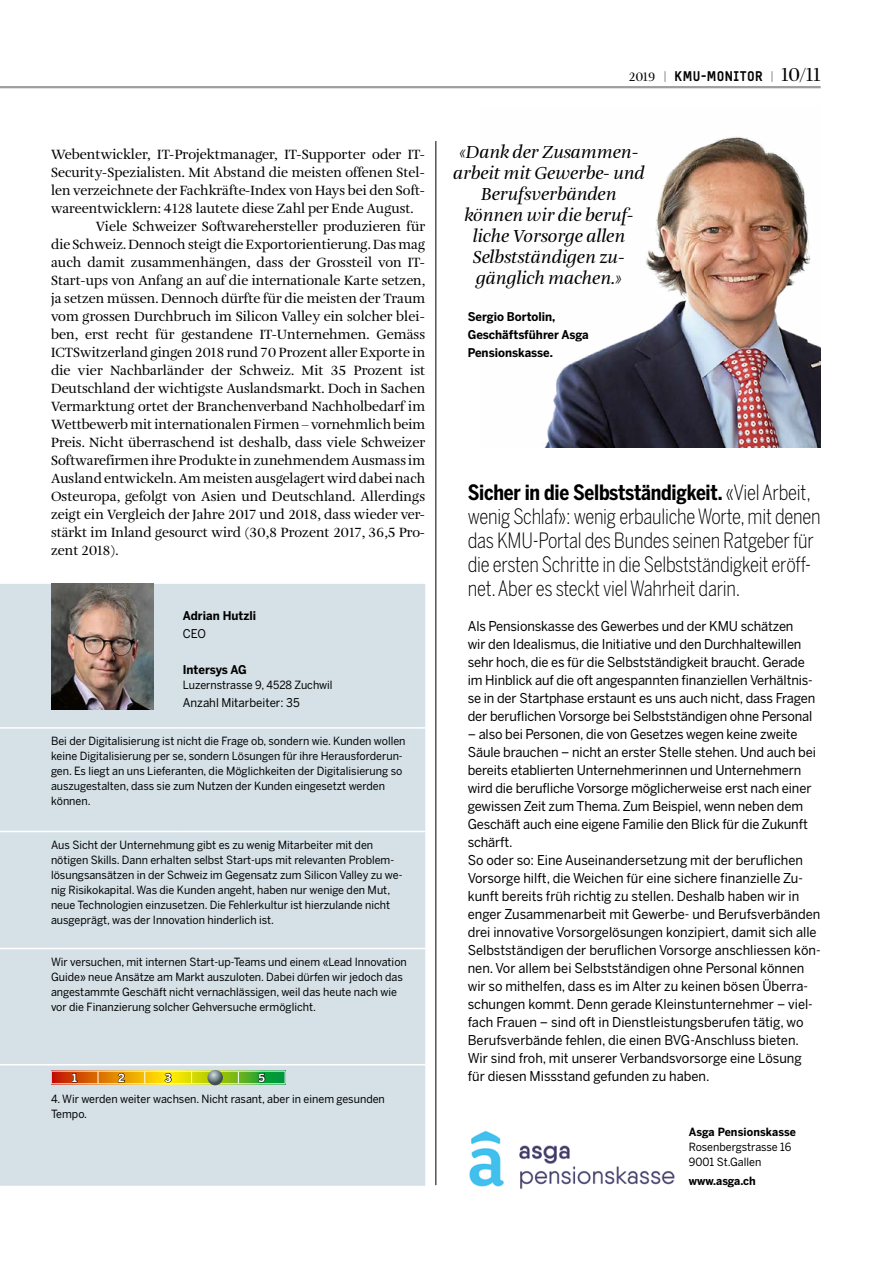
<style>
.page{position:relative;width:893px;height:1263px;background:#fff}
.page>*{position:absolute;margin:0;border:0;box-sizing:border-box;transform-origin:0 0}
.t1{font:300 21px/24px "Benton Sans Cond";letter-spacing:-.01em;color:#000;scale:.93 1}
.t2{font:italic 18px/21px "Amalia Pro";letter-spacing:-.005em;color:#000;text-align:center;scale:1.05 1}
.t3{font:13.8px "Amalia Pro";color:#000}
.t4{font:13.5px/18px "Benton Sans";letter-spacing:-.01em;color:#000;scale:.95 1}
.t5{font:900 13.5px "Typestar Pro";letter-spacing:.03em;color:#000}
.t6{font:700 12px/18px "Benton Sans";color:#000;scale:.95 1}
.t7{font:12px "Benton Sans";color:#000;scale:.95 1}
.t8{font:11.25px/15px "Benton Sans";color:#000;scale:.95 1}
.t9{font:700 11.25px "Benton Sans";color:#000;scale:.95 1}
.t10{font:700 11.25px "Benton Sans";color:#fff;scale:.95 1}
.s1{font-family:"Amalia Pro";font-weight:400;font-size:12.75px}
.s2{font-family:"Amalia Pro";font-weight:400;font-size:19.5px}
.s3{font-weight:700}
</style>
<div class="page">
<hr style="left:0;top:86px;width:821px;height:2px;background:#9d9e9e">
<div style="left:0;top:584px;width:425px;height:601px;background:#d5e1e7"></div>
<hr style="left:0;top:1185px;width:183px;height:1px;background:#e1e8ec">
<hr style="left:183px;top:1185px;width:242px;height:1px;background:#e1e8ec">
<hr style="left:0;top:727px;width:183px;height:2px;background:#fff">
<hr style="left:183px;top:727px;width:242px;height:2px;background:#fff">
<hr style="left:0;top:831px;width:183px;height:1px;background:#fff">
<hr style="left:183px;top:831px;width:242px;height:1px;background:#fff">
<hr style="left:0;top:948px;width:183px;height:1px;background:#fff">
<hr style="left:183px;top:948px;width:242px;height:1px;background:#fff">
<hr style="left:0;top:1064px;width:183px;height:1px;background:#fff">
<hr style="left:183px;top:1064px;width:242px;height:1px;background:#fff">
<hr style="left:436px;top:141px;width:1px;height:1044px;background:#000">
<img style="left:51px;top:584px;width:102px;height:126px">
<img style="left:545px;top:136px;width:276px;height:311px">
<img style="left:469px;top:1130px;width:206px;height:60px">
<hr style="left:51px;top:1083px;width:47px;height:1px;background:#fff">
<hr style="left:98px;top:1083px;width:47px;height:1px;background:#fff">
<hr style="left:145px;top:1083px;width:47px;height:1px;background:#fff">
<hr style="left:192px;top:1083px;width:46px;height:1px;background:#fff">
<hr style="left:238px;top:1083px;width:47px;height:1px;background:#fff">
<svg style="left:51px;top:1071px;width:235px;height:12px;background:#ad9b1c"></svg>
<svg style="left:207px;top:1070px;width:16px;height:15px"></svg>
<p class="t3" style="left:51px;top:146px;width:376px">Webentwickler, IT-Projektmanager, IT-Supporter oder IT-</p>
<p class="t3" style="left:51px;top:164px;width:376px">Security-Spezialisten. Mit Abstand die meisten offenen Stel-</p>
<p class="t3" style="left:51px;top:182px;width:376px">len verzeichnete der Fachkräfte-Index von Hays bei den Soft-</p>
<p class="t3" style="left:51px;top:200px;width:364px">wareentwicklern: 4128 lautete diese Zahl per Ende August.</p>
<p class="t3" style="left:96px;top:218px;width:331px">Viele Schweizer Softwarehersteller produzieren für</p>
<p class="t3" style="left:51px;top:236px;width:376px">die Schweiz. Dennoch steigt die Exportorientierung. Das mag</p>
<p class="t3" style="left:51px;top:254px;width:376px">auch damit zusammenhängen, dass der Grossteil von IT-</p>
<p class="t3" style="left:51px;top:272px;width:376px">Start-ups von Anfang an auf die internationale Karte setzen,</p>
<p class="t3" style="left:51px;top:290px;width:376px">ja setzen müssen. Dennoch dürfte für die meisten der Traum</p>
<p class="t3" style="left:51px;top:308px;width:376px">vom grossen Durchbruch im Silicon Valley ein solcher blei-</p>
<p class="t3" style="left:51px;top:326px;width:376px">ben, erst recht für gestandene IT-Unternehmen. Gemäss</p>
<p class="t3" style="left:51px;top:344px;width:376px">ICTSwitzerland gingen 2018 rund 70 Prozent aller Exporte in</p>
<p class="t3" style="left:51px;top:362px;width:376px">die vier Nachbarländer der Schweiz. Mit 35 Prozent ist</p>
<p class="t3" style="left:51px;top:380px;width:376px">Deutschland der wichtigste Auslandsmarkt. Doch in Sachen</p>
<p class="t3" style="left:51px;top:398px;width:376px">Vermarktung ortet der Branchenverband Nachholbedarf im</p>
<p class="t3" style="left:51px;top:416px;width:376px">Wettbewerb mit internationalen Firmen – vornehmlich beim</p>
<p class="t3" style="left:51px;top:434px;width:376px">Preis. Nicht überraschend ist deshalb, dass viele Schweizer</p>
<p class="t3" style="left:51px;top:452px;width:376px">Softwarefirmen ihre Produkte in zunehmendem Ausmass im</p>
<p class="t3" style="left:51px;top:470px;width:376px">Ausland entwickeln. Am meisten ausgelagert wird dabei nach</p>
<p class="t3" style="left:51px;top:488px;width:376px">Osteuropa, gefolgt von Asien und Deutschland. Allerdings</p>
<p class="t3" style="left:51px;top:506px;width:376px">zeigt ein Vergleich der Jahre 2017 und 2018, dass wieder ver-</p>
<p class="t3" style="left:51px;top:524px;width:376px">stärkt im Inland gesourct wird (30,8 Prozent 2017, 36,5 Pro-</p>
<p class="t3" style="left:51px;top:542px;width:69px">zent 2018).</p>
<p class="t6" style="left:183px;top:607px;width:79px">Adrian Hutzli</p>
<p class="t7" style="left:183px;top:626px;width:26px">CEO</p>
<p class="t6" style="left:183px;top:661px;width:69px">Intersys AG</p>
<p class="t8" style="left:183px;top:677px;width:159px">Luzernstrasse 9, 4528 Zuchwil</p>
<p class="t7" style="left:183px;top:695px;width:125px">Anzahl Mitarbeiter: 35</p>
<p class="t8" style="left:51px;top:734px;width:375px">Bei der Digitalisierung ist nicht die Frage ob, sondern wie. Kunden wollen keine Digitalisierung per se, sondern Lösungen für ihre Herausforderun&shy;gen. Es liegt an uns Lieferanten, die Möglichkeiten der Digitalisierung so auszugestalten, dass sie zum Nutzen der Kunden eingesetzt werden können.</p>
<p class="t8" style="left:51px;top:837px;width:371px">Aus Sicht der Unternehmung gibt es zu wenig Mitarbeiter mit den nötigen Skills. Dann erhalten selbst Start-ups mit relevanten Problem&shy;lösungsansätzen in der Schweiz im Gegensatz zum Silicon Valley zu we&shy;nig Risikokapital. Was die Kunden angeht, haben nur wenige den Mut, neue Technologien einzusetzen. Die Fehlerkultur ist hierzulande nicht ausgeprägt, was der Innovation hinderlich ist.</p>
<p class="t8" style="left:51px;top:954px;width:376px">Wir versuchen, mit internen Start-up-Teams und einem «Lead Innovation Guide» neue Ansätze am Markt auszuloten. Dabei dürfen wir jedoch das angestammte Geschäft nicht vernachlässigen, weil das heute nach wie vor die Finanzierung solcher Gehversuche ermöglicht.</p>
<p class="t10" style="left:72px;top:1071px;width:7px">1</p>
<p class="t10" style="left:118px;top:1071px;width:8px">2</p>
<p class="t10" style="left:165px;top:1071px;width:9px">3</p>
<p class="t10" style="left:258px;top:1071px;width:8px">5</p>
<p class="t8" style="left:51px;top:1092px;width:353px">4. Wir werden weiter wachsen. Nicht rasant, aber in einem gesunden<br>Tempo.</p>
<p class="t5" style="left:629px;top:67px;width:194px"><span class="s1">2019 |</span> KMU-MONITOR <span class="s1">|</span> <span class="s2">10/11</span></p>
<h2 class="t2" style="left:453px;top:142px;width:184px">«Dank der Zusammen&shy;arbeit mit Gewerbe- und<br>Berufsverbänden können wir die beruf&shy;liche Vorsorge allen<br>Selbstständigen zu&shy;gänglich machen.»</h2>
<p class="t6" style="left:468px;top:308px;width:129px">Sergio Bortolin,<br>Geschäftsführer Asga<br>Pensionskasse.</p>
<p class="t1" style="left:468px;top:480px;width:381px"><span class="s3">Sicher in die Selbstständigkeit.</span> «Viel Arbeit, wenig Schlaf»: wenig erbauliche Worte, mit denen das KMU-Portal des Bundes seinen Ratgeber für die ersten Schritte in die Selbstständigkeit eröff&shy;net. Aber es steckt viel Wahrheit darin.</p>
<p class="t4" style="left:468px;top:617px;width:367px">Als Pensionskasse des Gewerbes und der KMU schätzen<br>wir den Idealismus, die Initiative und den Durchhaltewillen sehr hoch, die es für die Selbstständigkeit braucht. Gerade im Hinblick auf die oft angespannten finanziellen Verhältnis&shy;se in der Startphase erstaunt es uns auch nicht, dass Fragen der beruflichen Vorsorge bei Selbstständigen ohne Personal</p>
<p class="t4" style="left:468px;top:725px;width:373px">– also bei Personen, die von Gesetzes wegen keine zweite Säule brauchen – nicht an erster Stelle stehen. Und auch bei bereits etablierten Unternehmerinnen und Unternehmern wird die berufliche Vorsorge möglicherweise erst nach einer gewissen Zeit zum Thema. Zum Beispiel, wenn neben dem Geschäft auch eine eigene Familie den Blick für die Zukunft schärft.<br>So oder so: Eine Auseinandersetzung mit der beruflichen Vorsorge hilft, die Weichen für eine sichere finanzielle Zu&shy;kunft bereits früh richtig zu stellen. Deshalb haben wir in enger Zusammenarbeit mit Gewerbe- und Berufsverbänden drei innovative Vorsorgelösungen konzipiert, damit sich alle Selbstständigen der beruflichen Vorsorge anschliessen kön&shy;nen. Vor allem bei Selbstständigen ohne Personal können wir so mithelfen, dass es im Alter zu keinen bösen Überra&shy;schungen kommt. Denn gerade Kleinstunternehmer – viel&shy;fach Frauen – sind oft in Dienstleistungsberufen tätig, wo Berufsverbände fehlen, die einen BVG-Anschluss bieten.<br>Wir sind froh, mit unserer Verbandsvorsorge eine Lösung für diesen Missstand gefunden zu haben.</p>
<p class="t9" style="left:689px;top:1125px;width:114px">Asga Pensionskasse</p>
<p class="t8" style="left:689px;top:1139px;width:110px">Rosenbergstrasse 16<br>9001 St.Gallen</p>
<p class="t9" style="left:689px;top:1174px;width:72px">www.asga.ch</p>
</div>
